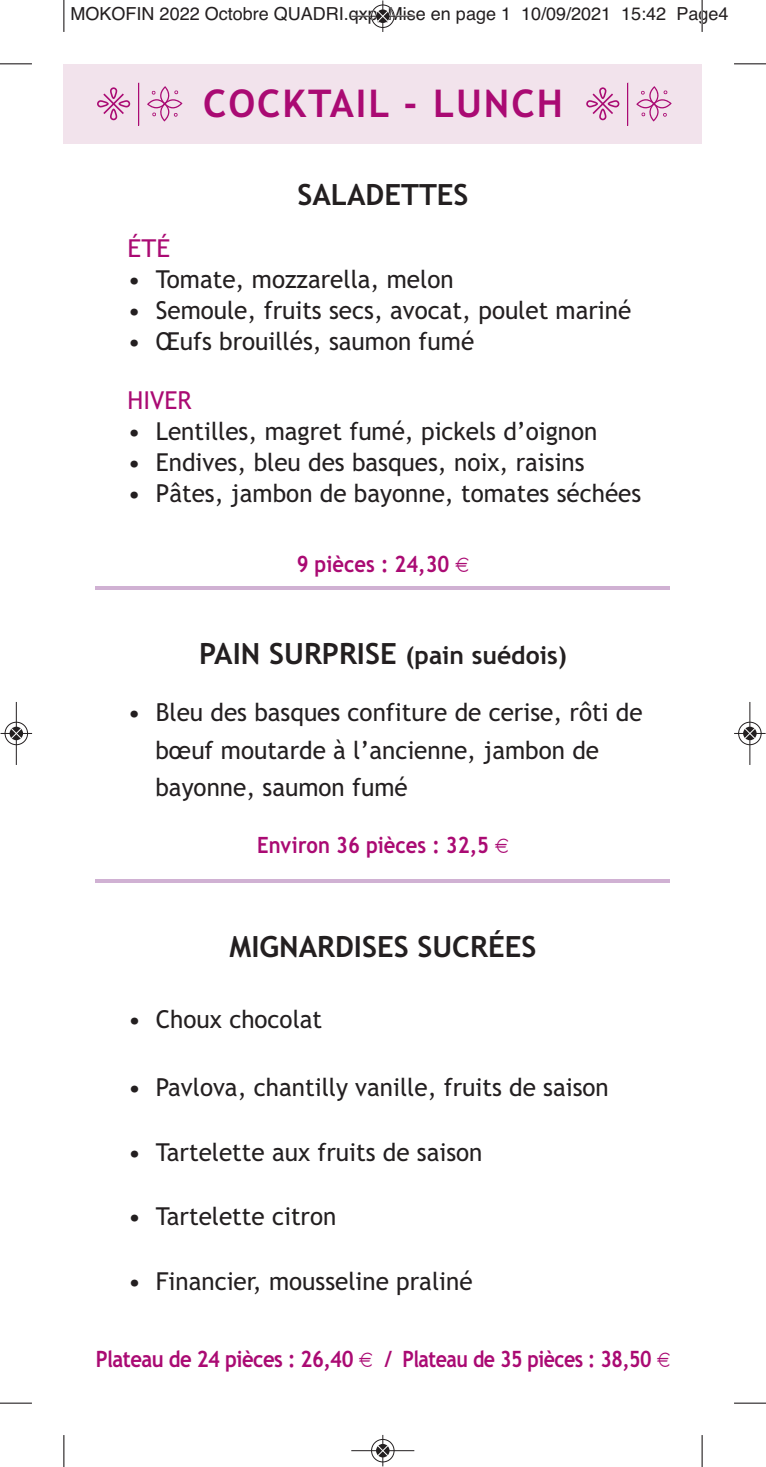
<style>
.page{position:relative;width:766px;height:1467px;background:#fff}
.page>*{position:absolute;margin:0;border:0;box-sizing:border-box;transform-origin:0 0}
.t1{font:700 38.25px "Trebuchet MS";letter-spacing:.05em;color:#aa0a73}
.t2{font:700 29.25px "Trebuchet MS";color:#231f20}
.t3{font:24.75px/37.8px "Trebuchet MS";color:#231f20;scale:1.04 1}
.t4{font:700 24.75px "Trebuchet MS";color:#231f20}
.t5{font:24.75px "Trebuchet MS";color:#aa0a73}
.t6{font:24.75px "Trebuchet MS";color:#aa0a73;scale:1.04 1}
.t7{font:700 22.5px "Trebuchet MS";letter-spacing:-.025em;color:#aa0a73;scale:.9 1}
.t8{font:700 22.5px "Trebuchet MS";color:#aa0a73;scale:.9 1}
.t9{font:18px "Helvetica";color:#231f20}
.s1{font-family:"Euro";font-weight:400;font-size:18px}
.s2{font-size:29.25px}
</style>
<div class="page">
<hr style="left:96px;top:587px;width:574px;height:3px;background:#d0b1d3">
<hr style="left:96px;top:880px;width:574px;height:3px;background:#d0b1d3">
<div style="left:64px;top:64px;width:638px;height:80px;background:#f2e3ec"></div>
<svg style="left:97px;top:87px;width:33px;height:33px"></svg>
<svg style="left:147px;top:86px;width:35px;height:36px"></svg>
<hr style="left:138px;top:83px;width:1px;height:43px;background:#aa0a73">
<svg style="left:586px;top:87px;width:33px;height:33px"></svg>
<svg style="left:636px;top:86px;width:35px;height:36px"></svg>
<hr style="left:627px;top:83px;width:1px;height:43px;background:#aa0a73">
<hr style="left:63px;top:0;width:1px;height:32px;background:#231f20">
<hr style="left:0;top:63px;width:32px;height:1px;background:#231f20">
<hr style="left:701px;top:0;width:1px;height:32px;background:#231f20">
<hr style="left:733px;top:63px;width:32px;height:1px;background:#231f20">
<hr style="left:63px;top:1435px;width:1px;height:32px;background:#231f20">
<hr style="left:0;top:1403px;width:32px;height:1px;background:#231f20">
<hr style="left:701px;top:1435px;width:1px;height:32px;background:#231f20">
<hr style="left:733px;top:1403px;width:32px;height:1px;background:#231f20">
<div style="left:371px;top:4px;width:23px;height:24px;border:1px solid #fff;border-radius:50%"></div>
<hr style="left:351px;top:16px;width:63px;height:1px;background:#231f20">
<hr style="left:382px;top:0;width:1px;height:32px;background:#231f20">
<div style="left:371px;top:5px;width:23px;height:23px;border:1px solid #231f20;border-radius:50%"></div>
<svg style="left:376px;top:9px;width:13px;height:14px"></svg>
<svg style="left:377px;top:11px;width:11px;height:11px"></svg>
<div style="left:371px;top:1439px;width:23px;height:24px;border:1px solid #fff;border-radius:50%"></div>
<svg style="left:375px;top:1443px;width:15px;height:15px"></svg>
<hr style="left:351px;top:1450px;width:63px;height:1px;background:#231f20">
<hr style="left:382px;top:1435px;width:1px;height:31px;background:#231f20">
<div style="left:371px;top:1439px;width:23px;height:23px;border:1px solid #231f20;border-radius:50%"></div>
<svg style="left:376px;top:1444px;width:13px;height:13px"></svg>
<svg style="left:377px;top:1445px;width:11px;height:11px"></svg>
<div style="left:4px;top:721px;width:24px;height:24px;border:1px solid #fff;border-radius:50%"></div>
<svg style="left:9px;top:726px;width:15px;height:15px"></svg>
<hr style="left:16px;top:702px;width:1px;height:63px;background:#231f20">
<hr style="left:1px;top:733px;width:31px;height:1px;background:#231f20">
<div style="left:5px;top:722px;width:23px;height:23px;border:1px solid #231f20;border-radius:50%"></div>
<svg style="left:10px;top:727px;width:13px;height:13px"></svg>
<svg style="left:11px;top:728px;width:11px;height:11px"></svg>
<div style="left:737px;top:721px;width:24px;height:24px;border:1px solid #fff;border-radius:50%"></div>
<hr style="left:749px;top:702px;width:1px;height:63px;background:#231f20">
<hr style="left:734px;top:733px;width:31px;height:1px;background:#231f20">
<div style="left:738px;top:722px;width:23px;height:23px;border:1px solid #231f20;border-radius:50%"></div>
<svg style="left:742px;top:727px;width:14px;height:13px"></svg>
<svg style="left:744px;top:728px;width:11px;height:11px"></svg>
<p class="t9" style="left:71px;top:4px;width:659px">MOKOFIN 2022 Octobre QUADRI.qxp_Mise en page 1 10/09/2021 15:42 Page4</p>
<h1 class="t1" style="left:203px;top:89px;width:361px">COCKTAIL - LUNCH</h1>
<p class="t2" style="left:297px;top:183px;width:172px">SALADETTES</p>
<p class="t6" style="left:128px;top:239px;width:42px">ÉTÉ</p>
<p class="t3" style="left:128px;top:263px;width:315px">• Tomate, mozzarella, melon</p>
<p class="t3" style="left:128px;top:294px;width:485px">• Semoule, fruits secs, avocat, poulet mariné</p>
<p class="t3" style="left:128px;top:325px;width:334px">• Œufs brouillés, saumon fumé</p>
<p class="t5" style="left:128px;top:391px;width:65px">HIVER</p>
<p class="t3" style="left:128px;top:415px;width:453px">• Lentilles, magret fumé, pickels d’oignon</p>
<p class="t3" style="left:128px;top:446px;width:441px">• Endives, bleu des basques, noix, raisins</p>
<p class="t3" style="left:128px;top:477px;width:495px">• Pâtes, jambon de bayonne, tomates séchées</p>
<p class="t8" style="left:296px;top:555px;width:193px">9 pièces : 24,30 <span class="s1">E</span></p>
<p class="t4" style="left:199px;top:645px;width:369px"><span class="s2">PAIN SURPRISE</span> (pain suédois)</p>
<p class="t3" style="left:155px;top:695px;width:470px;text-indent:-28px">• Bleu des basques confiture de cerise, rôti de bœuf moutarde à l’ancienne, jambon de bayonne, saumon fumé</p>
<p class="t8" style="left:257px;top:836px;width:281px">Environ 36 pièces : 32,5 <span class="s1">E</span></p>
<p class="t2" style="left:229px;top:935px;width:308px">MIGNARDISES SUCRÉES</p>
<p class="t3" style="left:128px;top:1003px;width:188px">• Choux chocolat</p>
<p class="t3" style="left:128px;top:1070px;width:464px">• Pavlova, chantilly vanille, fruits de saison</p>
<p class="t3" style="left:128px;top:1135px;width:342px">• Tartelette aux fruits de saison</p>
<p class="t3" style="left:128px;top:1200px;width:202px">• Tartelette citron</p>
<p class="t3" style="left:128px;top:1265px;width:333px">• Financier, mousseline praliné</p>
<p class="t7" style="left:96px;top:1350px;width:639px">Plateau de 24 pièces : 26,40 <span class="s1">E</span> / Plateau de 35 pièces : 38,50 <span class="s1">E</span></p>
</div>
